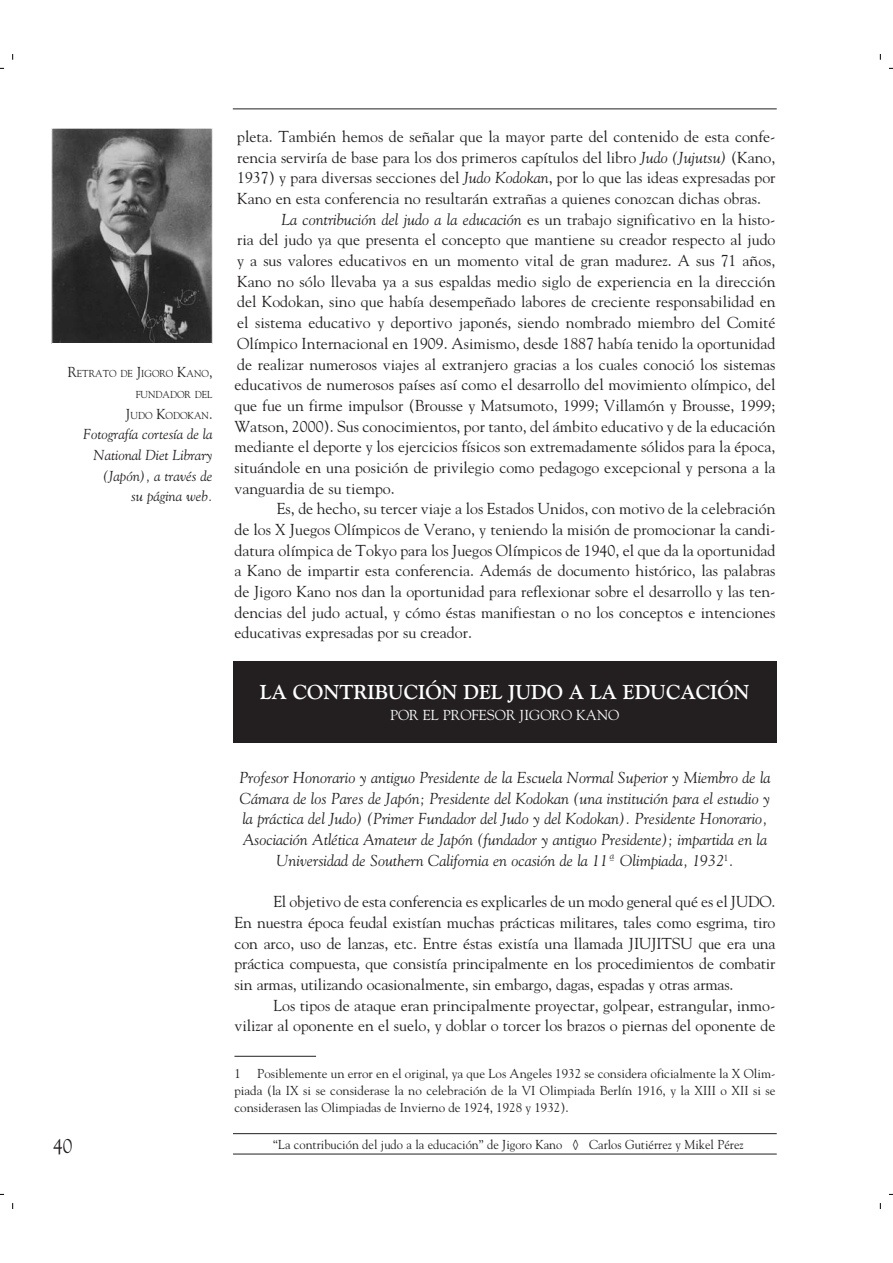
<style>
.page{position:relative;width:893px;height:1263px;background:#fff}
.page>*{position:absolute;margin:0;border:0;box-sizing:border-box;transform-origin:0 0}
.t1{font:700 20.1px "Goudy Old Style BT";color:#fff}
.t2{font:20.1px "Goudy";color:#231f20;scale:.96 1}
.t3{font:15.75px/20.7px "Goudy";color:#231f20;text-align:justify}
.t4{font:italic 15.75px/20.7px "Goudy";color:#231f20;text-align:center}
.t5{font:italic 14.4px/20.7px "Goudy";color:#231f20;text-align:right}
.t6{font:14.4px "Goudy";color:#fff}
.t7{font:12.9px/17.2px "Goudy";color:#231f20;text-align:justify}
.t8{font:12.9px "Goudy";color:#231f20;scale:.96 1}
.t9{font:10.05px/20.7px "Goudy";color:#231f20;text-align:right;scale:.96 1}
.s1{font-size:14.4px}
.s2{font-style:italic}
.s3{font-family:"Times LT Std"}
</style>
<div class="page">
<hr style="left:234px;top:1056px;width:82px;height:1px;background:#231f20">
<hr style="left:233px;top:1154px;width:543px;height:1px;background:#231f20">
<hr style="left:233px;top:1133px;width:543px;height:1px;background:#231f20">
<hr style="left:233px;top:109px;width:543px;height:1px;background:#231f20">
<img style="left:53px;top:130px;width:158px;height:212px">
<div style="left:51px;top:128px;width:162px;height:216px;border:1px solid #fff"></div>
<div style="left:233px;top:661px;width:543px;height:82px;background:#231f20"></div>
<svg style="left:12px;top:54px;width:2px;height:6px"></svg>
<svg style="left:879px;top:54px;width:2px;height:6px"></svg>
<p class="t9" style="left:68px;top:364px;width:152px"><span class="s1">R</span>ETRATO DE <span class="s1">J</span>IGORO <span class="s1">K</span>ANO<span class="s1">,<br></span>FUNDADOR DEL<br><span class="s1">J</span>UDO <span class="s1">K</span>ODOKAN<span class="s1">.</span></p>
<p class="t5" style="left:83px;top:425px;width:131px">Fotografía cortesía de la<br>National Diet Library (Japón), a través de<br>su página web.</p>
<p class="t3" style="left:237px;top:127px;width:540px">pleta. También hemos de señalar que la mayor parte del contenido de esta confe-</p>
<p class="t3" style="left:237px;top:148px;width:540px">rencia serviría de base para los dos primeros capítulos del libro <span class="s2">Judo (Jujutsu)</span> (Kano,</p>
<p class="t3" style="left:237px;top:169px;width:540px">1937) y para diversas secciones del <span class="s2">Judo Kodokan</span>, por lo que las ideas expresadas por</p>
<p class="t3" style="left:237px;top:189px;width:525px">Kano en esta conferencia no resultarán extrañas a quienes conozcan dichas obras.</p>
<p class="t3" style="left:281px;top:210px;width:495px"><span class="s2">La contribución del judo a la educación</span> es un trabajo significativo en la histo-</p>
<p class="t3" style="left:237px;top:231px;width:540px">ria del judo ya que presenta el concepto que mantiene su creador respecto al judo</p>
<p class="t3" style="left:237px;top:252px;width:540px">y a sus valores educativos en un momento vital de gran madurez. A sus 71 años,</p>
<p class="t3" style="left:237px;top:272px;width:540px">Kano no sólo llevaba ya a sus espaldas medio siglo de experiencia en la dirección</p>
<p class="t3" style="left:237px;top:293px;width:540px">del Kodokan, sino que había desempeñado labores de creciente responsabilidad en</p>
<p class="t3" style="left:237px;top:314px;width:540px">el sistema educativo y deportivo japonés, siendo nombrado miembro del Comité</p>
<p class="t3" style="left:237px;top:334px;width:539px">Olímpico Internacional en 1909. Asimismo, desde 1887 había tenido la oportunidad</p>
<p class="t3" style="left:237px;top:355px;width:540px">de realizar numerosos viajes al extranjero gracias a los cuales conoció los sistemas</p>
<p class="t3" style="left:234px;top:376px;width:542px">educativos de numerosos países así como el desarrollo del movimiento olímpico, del</p>
<p class="t3" style="left:234px;top:396px;width:542px">que fue un firme impulsor (Brousse y Matsumoto, 1999; Villamón y Brousse, 1999;</p>
<p class="t3" style="left:234px;top:417px;width:542px">Watson, 2000). Sus conocimientos, por tanto, del ámbito educativo y de la educación</p>
<p class="t3" style="left:234px;top:438px;width:542px">mediante el deporte y los ejercicios físicos son extremadamente sólidos para la época,</p>
<p class="t3" style="left:234px;top:458px;width:542px">situándole en una posición de privilegio como pedagogo excepcional y persona a la</p>
<p class="t3" style="left:234px;top:479px;width:162px">vanguardia de su tiempo.</p>
<p class="t3" style="left:277px;top:500px;width:500px">Es, de hecho, su tercer viaje a los Estados Unidos, con motivo de la celebración</p>
<p class="t3" style="left:234px;top:520px;width:542px">de los X Juegos Olímpicos de Verano, y teniendo la misión de promocionar la candi-</p>
<p class="t3" style="left:234px;top:541px;width:542px">datura olímpica de Tokyo para los Juegos Olímpicos de 1940, el que da la oportunidad</p>
<p class="t3" style="left:234px;top:562px;width:542px">a Kano de impartir esta conferencia. Además de documento histórico, las palabras</p>
<p class="t3" style="left:234px;top:582px;width:542px">de Jigoro Kano nos dan la oportunidad para reflexionar sobre el desarrollo y las ten-</p>
<p class="t3" style="left:234px;top:603px;width:542px">dencias del judo actual, y cómo éstas manifiestan o no los conceptos e intenciones</p>
<p class="t3" style="left:234px;top:624px;width:239px">educativas expresadas por su creador.</p>
<p class="t1" style="left:260px;top:685px;width:491px">LA CONTRIBUCIÓN DEL JUDO A LA EDUCACIÓN</p>
<p class="t6" style="left:390px;top:709px;width:231px">POR EL PROFESOR JIGORO KANO</p>
<p class="t4" style="left:239px;top:769px;width:532px">Profesor Honorario y antiguo Presidente de la Escuela Normal Superior y Miembro de la Cámara de los Pares de Japón; Presidente del Kodokan (una institución para el estudio y la práctica del Judo) (Primer Fundador del Judo y del Kodokan). Presidente Honorario, Asociación Atlética Amateur de Japón (fundador y antiguo Presidente); impartida en la Universidad de Southern California en ocasión de la 11ª Olimpiada, 1932<sup>1</sup>.</p>
<p class="t3" style="left:234px;top:893px;width:542px;text-indent:39px">El objetivo de esta conferencia es explicarles de un modo general qué es el JUDO.<br>En nuestra época feudal existían muchas prácticas militares, tales como esgrima, tiro con arco, uso de lanzas, etc. Entre éstas existía una llamada JIUJITSU que era una práctica compuesta, que consistía principalmente en los procedimientos de combatir sin armas, utilizando ocasionalmente, sin embargo, dagas, espadas y otras armas.</p>
<p class="t3" style="left:234px;top:996px;width:542px;text-align:right">Los tipos de ataque eran principalmente proyectar, golpear, estrangular, inmo&shy;vilizar al oponente en el suelo, y doblar o torcer los brazos o piernas del oponente de</p>
<p class="t7" style="left:234px;top:1066px;width:542px">1 Posiblemente un error en el original, ya que Los Angeles 1932 se considera oficialmente la X Olim&shy;piada (la IX si se considerase la no celebración de la VI Olimpiada Berlín 1916, y la XIII o XII si se considerasen las Olimpiadas de Invierno de 1924, 1928 y 1932).</p>
<p class="t2" style="left:53px;top:1139px;width:22px">40</p>
<p class="t8" style="left:273px;top:1139px;width:491px">“La contribución del judo a la educación” de Jigoro Kano <span class="s3">◊</span> Carlos Gutiérrez y Mikel Pérez</p>
</div>
